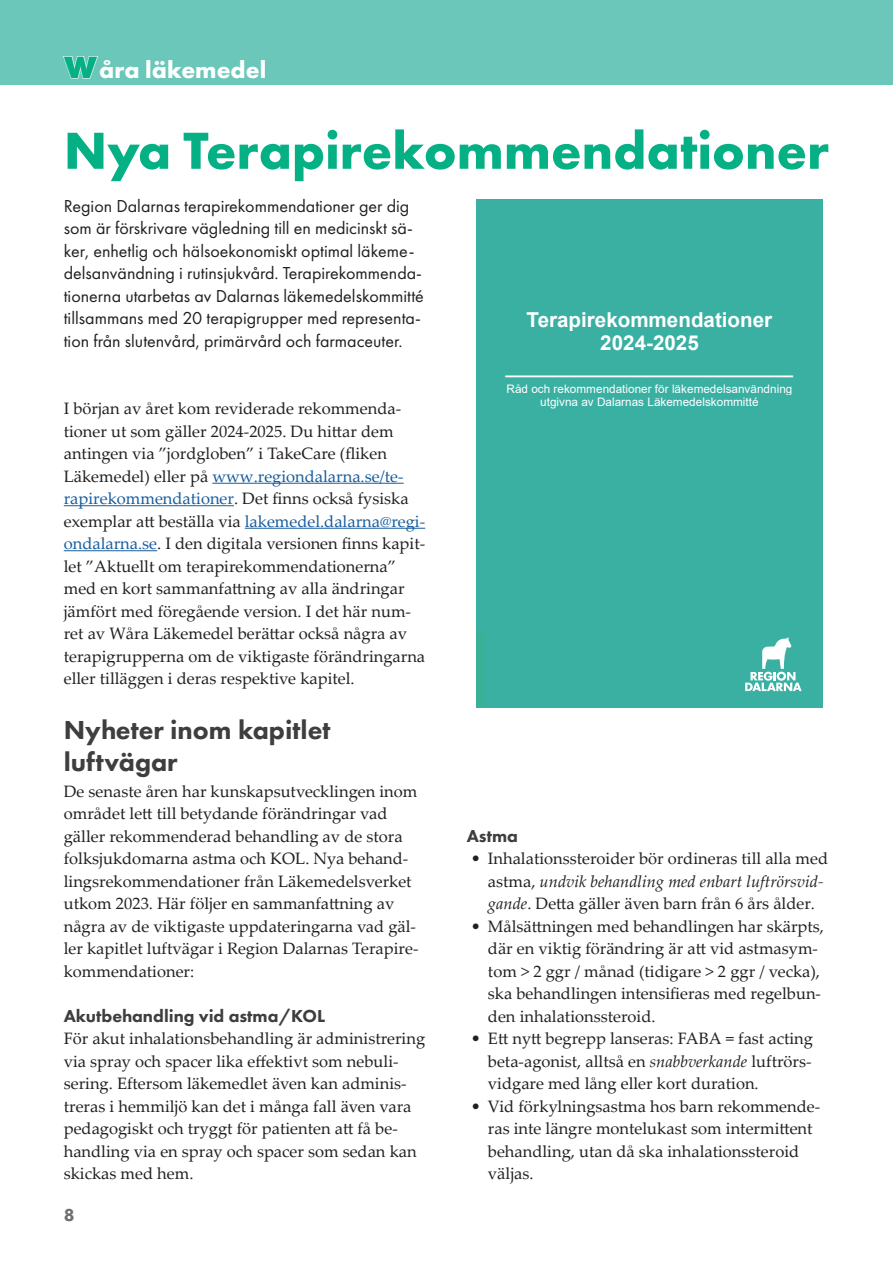
<style>
.page{position:relative;width:893px;height:1263px;background:#fff}
.page>*{position:absolute;margin:0;border:0;box-sizing:border-box;transform-origin:0 0}
.Grön_rubbe_stor{font:700 54px "Futura PT";color:#05b085}
.Vanlig_nyhetsrubbe{font:800 27px/32.4px "Futura PT";color:#3e3e3f}
.t1{font:700 24.6px "Futura PT";color:#fff}
.t2{font:700 20.55px/23.7px "Arial";color:#fff;text-align:center}
.Ingress{font:18px/22.5px "Futura PT";color:#231f20}
.Mellanrubrik{font:800 18px "Futura PT";color:#3e3e3f}
.t3{font:800 18px "Futura PT";color:#6c6d70}
.Bröd{font:16.5px/22.5px "Palatino Linotype";color:#231f20}
.t4{font:700 16.2px "Arial";color:#fff}
.t5{font:11.7px/13.5px "Arial";color:#fff;text-align:center}
.s1{font-weight:800;font-size:31.95px}
.s2{color:#175d9e}
.s3{font-style:italic}
</style>
<div class="page">
<div style="left:0;top:0;width:893px;height:85px;background:#6cc7bb"></div>
<hr style="left:212px;top:483px;width:192px;height:1px;background:#175d9e">
<hr style="left:64px;top:505px;width:170px;height:1px;background:#175d9e">
<hr style="left:245px;top:528px;width:180px;height:1px;background:#175d9e">
<hr style="left:64px;top:550px;width:93px;height:1px;background:#175d9e">
<div style="left:476px;top:199px;width:347px;height:430px;background:#3ab0a3"></div>
<div style="left:476px;top:629px;width:10px;height:69px;background:#3ab099"></div>
<div style="left:486px;top:629px;width:62px;height:41px;background:#3ab0a3"></div>
<div style="left:548px;top:629px;width:68px;height:41px;background:#3ab0a3"></div>
<div style="left:616px;top:629px;width:108px;height:69px;background:#3ab0a3"></div>
<div style="left:724px;top:629px;width:11px;height:69px;background:#3ab0a3"></div>
<div style="left:735px;top:629px;width:88px;height:69px;background:#3ab0a3"></div>
<div style="left:486px;top:670px;width:62px;height:28px;background:#3ab0a3"></div>
<div style="left:548px;top:670px;width:68px;height:28px;background:#3ab0a3"></div>
<div style="left:476px;top:698px;width:10px;height:9px;background:#3ab099"></div>
<div style="left:486px;top:698px;width:130px;height:9px;background:#3ab0a3"></div>
<div style="left:616px;top:698px;width:108px;height:9px;background:#3ab0a3"></div>
<div style="left:724px;top:698px;width:11px;height:9px;background:#3ab0a3"></div>
<div style="left:735px;top:698px;width:88px;height:9px;background:#3ab0a3"></div>
<svg style="left:745px;top:637px;width:57px;height:54px"></svg>
<h3 class="t1" style="left:64px;top:54px;width:204px"><span class="s1">W</span>åra läkemedel</h3>
<p class="Grön_rubbe_stor" style="left:64px;top:116px;width:767px">Nya Terapirekommendationer</p>
<p class="Ingress" style="left:64px;top:194px;width:362px">Region Dalarnas terapirekommendationer ger dig som är förskrivare vägledning till en medicinskt sä&shy;ker, enhetlig och hälsoekonomiskt optimal läkeme&shy;delsanvändning i rutinsjukvård. Terapirekommenda&shy;tionerna utarbetas av Dalarnas läkemedelskommitté tillsammans med 20 terapigrupper med representa&shy;tion från slutenvård, primärvård och farmaceuter.</p>
<p class="Bröd" style="left:64px;top:396px;width:363px">I början av året kom reviderade rekommenda&shy;tioner ut som gäller 2024-2025. Du hittar dem antingen via ”jordgloben” i TakeCare (fliken Läkemedel) eller på <span class="s2">www.regiondalarna.se/te&shy;rapirekommendationer</span>. Det finns också fysiska exemplar att beställa via <span class="s2">lakemedel.dalarna@regi&shy;ondalarna.se</span>. I den digitala versionen finns kapit&shy;let ”Aktuellt om terapirekommendationerna” med en kort sammanfattning av alla ändringar jämfört med föregående version. I det här num&shy;ret av Wåra Läkemedel berättar också några av terapigrupperna om de viktigaste förändringarna eller tilläggen i deras respektive kapitel.</p>
<p class="Vanlig_nyhetsrubbe" style="left:64px;top:713px;width:268px">Nyheter inom kapitlet luftvägar</p>
<p class="Bröd" style="left:64px;top:779px;width:356px">De senaste åren har kunskapsutvecklingen inom området lett till betydande förändringar vad gäller rekommenderad behandling av de stora folksjukdomarna astma och KOL. Nya behand&shy;lingsrekommendationer från Läkemedelsverket utkom 2023. Här följer en sammanfattning av några av de viktigaste uppdateringarna vad gäl&shy;ler kapitlet luftvägar i Region Dalarnas Terapire&shy;kommendationer:</p>
<p class="Mellanrubrik" style="left:64px;top:1004px;width:263px">Akutbehandling vid astma/KOL</p>
<p class="Bröd" style="left:64px;top:1026px;width:363px">För akut inhalationsbehandling är administrering via spray och spacer lika effektivt som nebuli&shy;sering. Eftersom läkemedlet även kan adminis&shy;treras i hemmiljö kan det i många fall även vara pedagogiskt och tryggt för patienten att få be&shy;handling via en spray och spacer som sedan kan skickas med hem.</p>
<p class="t3" style="left:64px;top:1204px;width:12px">8</p>
<p class="t2" style="left:527px;top:308px;width:247px">Terapirekommendationer<br>2024-2025</p>
<p class="t4" style="left:505px;top:357px;width:289px">________________________________</p>
<p class="t5" style="left:507px;top:382px;width:287px">Råd och rekommendationer för läkemedelsanvändning utgivna av Dalarnas Läkemedelskommitté</p>
<p class="Mellanrubrik" style="left:467px;top:824px;width:53px">Astma</p>
<p class="Bröd" style="left:488px;top:846px;width:342px;text-indent:-17px">• Inhalationssteroider bör ordineras till alla med astma, <span class="s3">undvik behandling med enbart luftrörsvid&shy;gande</span>. Detta gäller även barn från 6 års ålder.</p>
<p class="Bröd" style="left:488px;top:914px;width:338px;text-indent:-17px">• Målsättningen med behandlingen har skärpts, där en viktig förändring är att vid astmasym&shy;tom &gt; 2 ggr / månad (tidigare &gt; 2 ggr / vecka), ska behandlingen intensifieras med regelbun&shy;den inhalationssteroid.</p>
<p class="Bröd" style="left:488px;top:1026px;width:326px;text-align:justify;text-indent:-17px">• Ett nytt begrepp lanseras: FABA = fast acting beta-agonist, alltså en <span class="s3">snabbverkande</span> luftrörs&shy;vidgare med lång eller kort duration.</p>
<p class="Bröd" style="left:488px;top:1094px;width:334px;text-indent:-17px">• Vid förkylningsastma hos barn rekommende&shy;ras inte längre montelukast som intermittent behandling, utan då ska inhalationssteroid väljas.</p>
</div>
